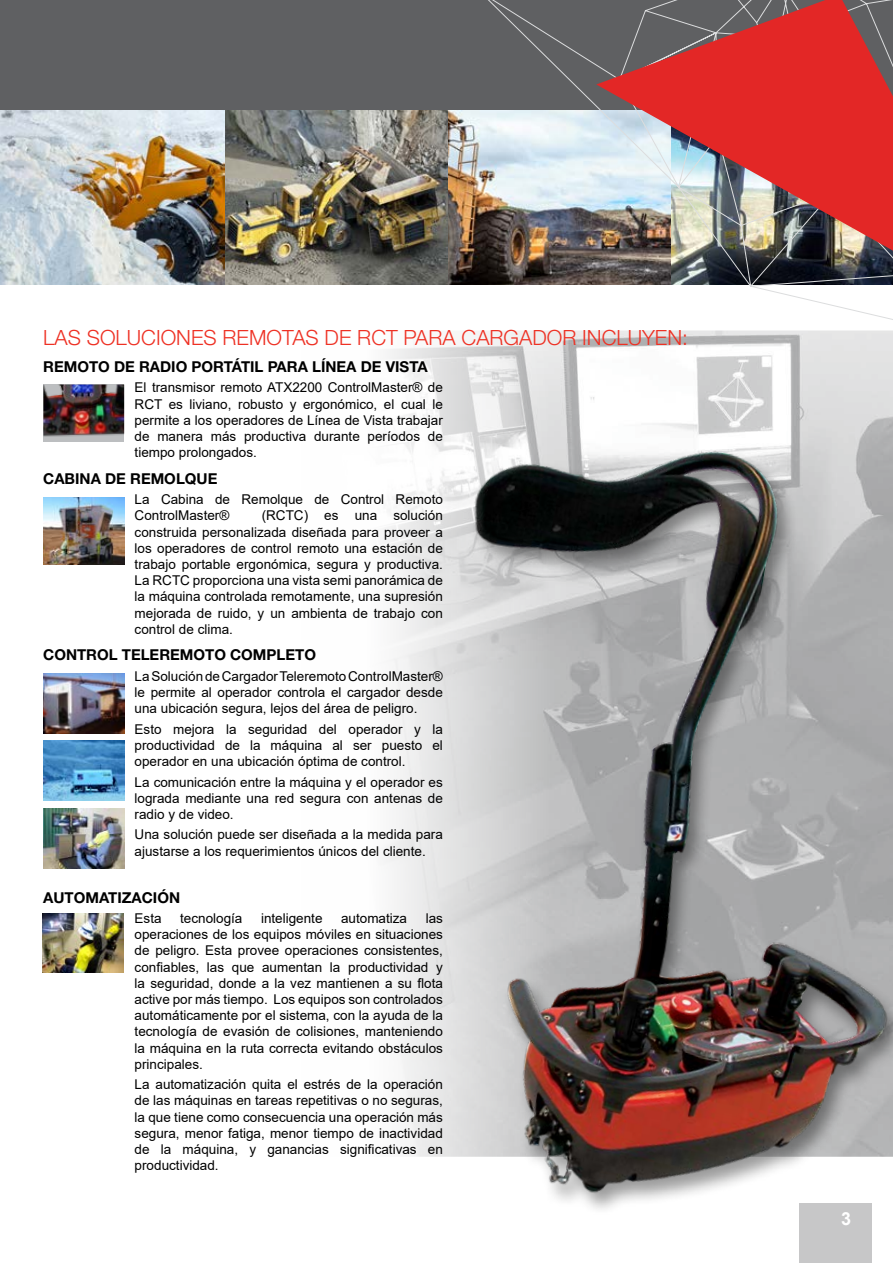
<style>
.page{position:relative;width:893px;height:1263px;background:#fff}
.page>*{position:absolute;margin:0;border:0;box-sizing:border-box;transform-origin:0 0}
.t1{font:300 21px "Helvetica Neue LT Std";color:#ee3124}
.t2{font:700 18px "Arial";color:#fff}
.t3{font:700 15px "Helvetica Neue LT Std";color:#000}
.t4{font:13.5px/16.2px "Arial";color:#000;text-align:justify}
</style>
<div class="page">
<img style="left:387px;top:330px;width:506px;height:71px">
<img style="left:383px;top:401px;width:510px;height:809px">
<div style="left:799px;top:1203px;width:51px;height:60px;background:#c7c7c8"></div>
<div style="left:0;top:0;width:893px;height:111px;background:#5f6062"></div>
<div style="left:821px;top:1203px;width:51px;height:60px;background:#c7c7c8"></div>
<div style="left:43px;top:384px;width:81px;height:58px;background:#bcbec0"></div>
<img style="left:43px;top:384px;width:81px;height:53px">
<img style="left:43px;top:497px;width:81px;height:67px">
<img style="left:43px;top:740px;width:81px;height:60px">
<img style="left:43px;top:808px;width:81px;height:60px">
<img style="left:43px;top:673px;width:81px;height:60px">
<img style="left:43px;top:913px;width:80px;height:60px">
<img style="left:0;top:111px;width:480px;height:173px">
<svg style="left:480px;top:0;width:413px;height:320px"></svg>
<img style="left:596px;top:0;width:297px;height:263px">
<h1 class="t1" style="left:43px;top:325px;width:646px">LAS SOLUCIONES REMOTAS DE RCT PARA CARGADOR INCLUYEN:</h1>
<p class="t3" style="left:43px;top:357px;width:386px">REMOTO DE RADIO PORTÁTIL PARA LÍNEA DE VISTA</p>
<p class="t4" style="left:135px;top:379px;width:310px">El transmisor remoto ATX2200 ControlMaster® de RCT es liviano, robusto y ergonómico, el cual le permite a los operadores de Línea de Vista trabajar de manera más productiva durante períodos de tiempo prolongados.</p>
<p class="t3" style="left:43px;top:469px;width:176px">CABINA DE REMOLQUE</p>
<p class="t4" style="left:135px;top:491px;width:310px">La Cabina de Remolque de Control Remoto<br>ControlMaster®</p>
<p class="t4" style="left:135px;top:507px;width:310px;text-indent:127px">(RCTC) es una solución construida personalizada diseñada para proveer a los operadores de control remoto una estación de trabajo portable ergonómica, segura y productiva.<br>La RCTC proporciona una vista semi panorámica de la máquina controlada remotamente, una supresión mejorada de ruido, y un ambienta de trabajo con control de clima.</p>
<p class="t3" style="left:43px;top:646px;width:274px">CONTROL TELEREMOTO COMPLETO</p>
<p class="t4" style="left:135px;top:668px;width:310px">La Solución de Cargador Teleremoto ControlMaster® le permite al operador controla el cargador desde una ubicación segura, lejos del área de peligro.</p>
<p class="t4" style="left:135px;top:721px;width:310px">Esto mejora la seguridad del operador y la productividad de la máquina al ser puesto el operador en una ubicación óptima de control.</p>
<p class="t4" style="left:135px;top:773px;width:310px">La comunicación entre la máquina y el operador es lograda mediante una red segura con antenas de radio y de video.</p>
<p class="t4" style="left:135px;top:826px;width:310px">Una solución puede ser diseñada a la medida para ajustarse a los requerimientos únicos del cliente.</p>
<p class="t3" style="left:43px;top:888px;width:138px">AUTOMATIZACIÓN</p>
<p class="t4" style="left:135px;top:910px;width:29px">Esta</p>
<p class="t4" style="left:180px;top:910px;width:64px">tecnología</p>
<p class="t4" style="left:261px;top:910px;width:63px">inteligente</p>
<p class="t4" style="left:341px;top:910px;width:68px">automatiza</p>
<p class="t4" style="left:135px;top:910px;width:310px;text-indent:291px">las operaciones de los equipos móviles en situaciones de peligro. Esta provee operaciones consistentes, confiables, las que aumentan la productividad y la seguridad, donde a la vez mantienen a su flota active por más tiempo. Los equipos son controlados automáticamente por el sistema, con la ayuda de la tecnología de evasión de colisiones, manteniendo la máquina en la ruta correcta evitando obstáculos principales.</p>
<p class="t4" style="left:135px;top:1076px;width:310px">La automatización quita el estrés de la operación de las máquinas en tareas repetitivas o no seguras, la que tiene como consecuencia una operación más segura, menor fatiga, menor tiempo de inactividad de la máquina, y ganancias significativas en productividad.</p>
<h2 class="t2" style="left:820px;top:1206px;width:33px">3 3</h2>
</div>
